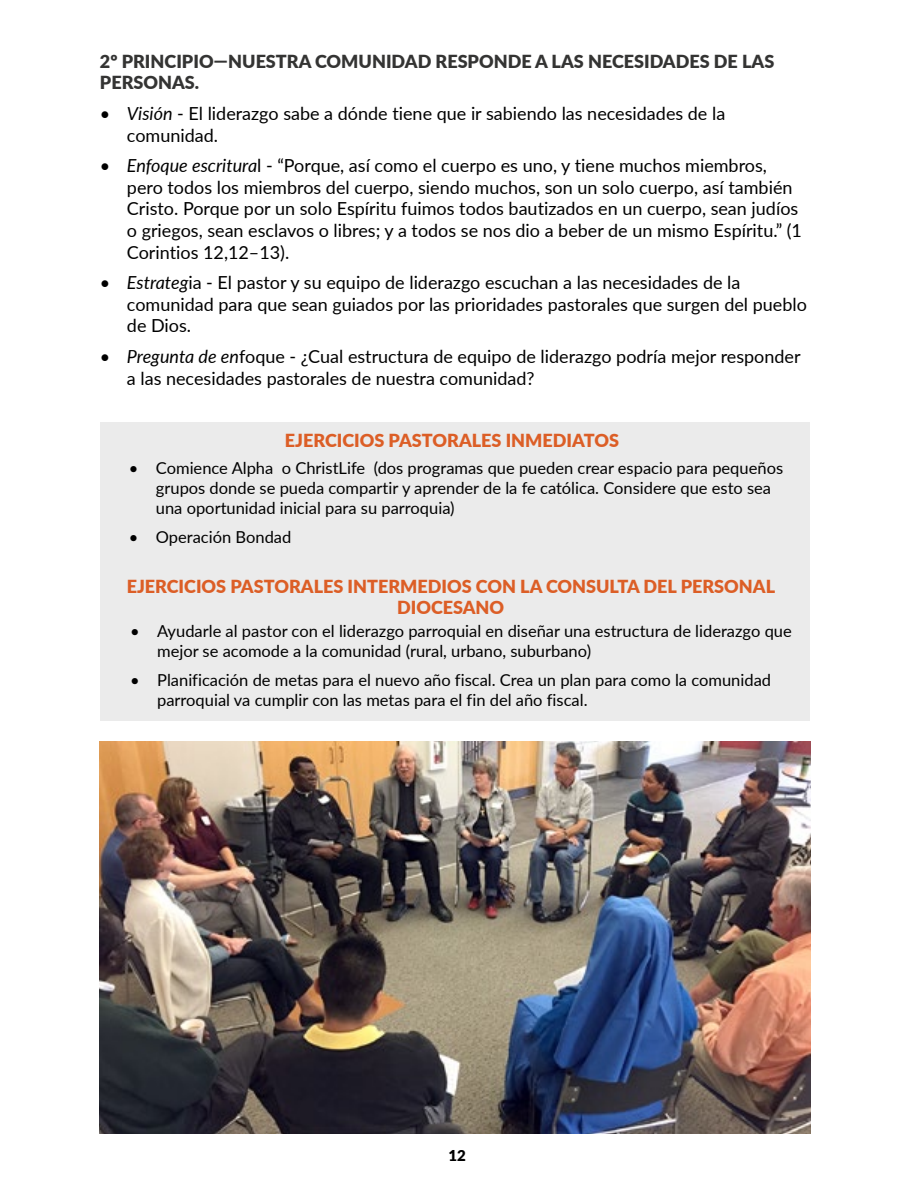
<style>
.page{position:relative;width:918px;height:1188px;background:#fff}
.page>*{position:absolute;margin:0;border:0;box-sizing:border-box;transform-origin:0 0}
.t1{font:18px/21.6px "Lato";color:#000}
.t2{font:900 18px/21.6px "Lato";color:#dc5e26;text-align:center}
.t3{font:900 18px/21.6px "Lato";color:#343433}
.t4{font:16.5px/19.8px "Lato";color:#000}
.t5{font:900 15px "Lato";color:#000}
.s1{font-style:italic}
</style>
<div class="page">
<div style="left:100px;top:422px;width:709px;height:298px;background:#ebebeb"></div>
<img style="left:100px;top:742px;width:711px;height:392px">
<p class="t3" style="left:100px;top:50px;width:676px">2º PRINCIPIO—NUESTRA COMUNIDAD RESPONDE A LAS NECESIDADES DE LAS<br>PERSONAS.</p>
<p class="t1" style="left:127px;top:102px;width:600px;text-indent:-27px"><span class="s1">• Visión</span> - El liderazgo sabe a dónde tiene que ir sabiendo las necesidades de la comunidad.</p>
<p class="t1" style="left:127px;top:154px;width:677px;text-indent:-27px"><span class="s1">• Enfoque escritura</span>l - “Porque, así como el cuerpo es uno, y tiene muchos miembros, pero todos los miembros del cuerpo, siendo muchos, son un solo cuerpo, así también Cristo. Porque por un solo Espíritu fuimos todos bautizados en un cuerpo, sean judíos o griegos, sean esclavos o libres; y a todos se nos dio a beber de un mismo Espíritu.” (1<br>Corintios 12,12–13).</p>
<p class="t1" style="left:127px;top:271px;width:682px;text-indent:-27px"><span class="s1">• Estrateg</span>ia - El pastor y su equipo de liderazgo escuchan a las necesidades de la comunidad para que sean guiados por las prioridades pastorales que surgen del pueblo de Dios.</p>
<p class="t1" style="left:127px;top:345px;width:675px;text-indent:-27px"><span class="s1">• Pregunta de en</span>foque - ¿Cual estructura de equipo de liderazgo podría mejor responder a las necesidades pastorales de nuestra comunidad?</p>
<p class="t2" style="left:285px;top:429px;width:336px">EJERCICIOS PASTORALES INMEDIATOS</p>
<p class="t4" style="left:156px;top:458px;width:629px;text-indent:-27px">• Comience Alpha o ChristLife (dos programas que pueden crear espacio para pequeños grupos donde se pueda compartir y aprender de la fe católica. Considere que esto sea una oportunidad inicial para su parroquia)</p>
<p class="t4" style="left:129px;top:526px;width:164px">• Operación Bondad</p>
<p class="t2" style="left:127px;top:574px;width:650px">EJERCICIOS PASTORALES INTERMEDIOS CON LA CONSULTA DEL PERSONAL<br>DIOCESANO</p>
<p class="t4" style="left:157px;top:621px;width:636px;text-indent:-27px">• Ayudarle al pastor con el liderazgo parroquial en diseñar una estructura de liderazgo que mejor se acomode a la comunidad (rural, urbano, suburbano)</p>
<p class="t4" style="left:157px;top:669px;width:615px;text-indent:-27px">• Planificación de metas para el nuevo año fiscal. Crea un plan para como la comunidad parroquial va cumplir con las metas para el fin del año fiscal.</p>
<p class="t5" style="left:449px;top:1144px;width:19px">12</p>
</div>
